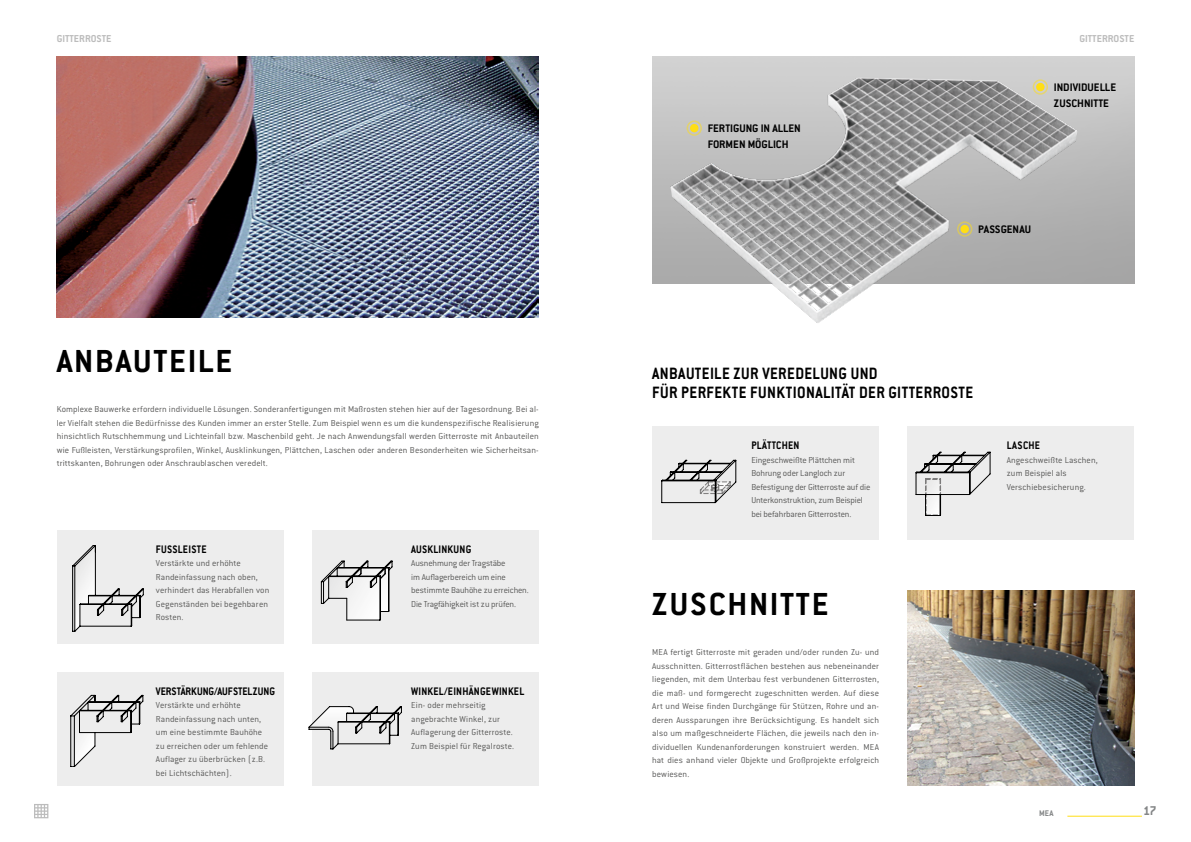
<style>
.page{position:relative;width:1191px;height:842px;background:#fff}
.page>*{position:absolute;margin:0;border:0;box-sizing:border-box;transform-origin:0 0}
.t1{font:700 35px "Conduit ITC Pro";letter-spacing:.05em;color:#000}
.t2{font:700 18px/19px "Conduit ITC Pro";letter-spacing:.025em;color:#000;scale:.9 1}
.t3{font:700 14px "Conduit ITC Pro";color:#848687}
.t4{font:700 12px/16px "Conduit ITC Pro";color:#000}
.t5{font:700 12px "Conduit ITC Pro";letter-spacing:.025em;color:#000;scale:.9 1}
.t6{font:700 12px "Conduit ITC Pro";color:#000;scale:.9 1}
.t7{font:700 11px "Conduit ITC Pro";color:#bcbcbc}
.t8{font:300 9.5px/13.5px "Conduit ITC Pro";letter-spacing:.005em;color:#575756}
.t9{font:300 9.5px/13.5px "Conduit ITC Pro";letter-spacing:-.015em;color:#575756}
.t10{font:700 9px "Conduit ITC Pro";color:#848687}
</style>
<div class="page">
<hr style="left:1067px;top:816px;width:75px;height:1px;background:#ffde14">
<div style="left:57px;top:530px;width:226px;height:113px;background:#ededed"></div>
<div style="left:57px;top:672px;width:226px;height:113px;background:#ededed"></div>
<svg style="left:72px;top:545px;width:72px;height:87px"></svg>
<svg style="left:70px;top:694px;width:74px;height:73px"></svg>
<div style="left:312px;top:672px;width:227px;height:113px;background:#ededed"></div>
<svg style="left:308px;top:706px;width:93px;height:44px"></svg>
<div style="left:312px;top:530px;width:227px;height:113px;background:#ededed"></div>
<svg style="left:320px;top:560px;width:72px;height:61px"></svg>
<img style="left:907px;top:590px;width:227px;height:195px">
<img style="left:661px;top:71px;width:421px;height:252px">
<div style="left:690px;top:124px;width:8px;height:8px;background:#ffde14;border-radius:50%"></div>
<div style="left:686px;top:120px;width:16px;height:16px;border:2px solid #ffde14;border-radius:50%"></div>
<div style="left:960px;top:225px;width:9px;height:8px;background:#ffde14;border-radius:50%"></div>
<div style="left:957px;top:221px;width:15px;height:16px;border:2px solid #ffde14;border-radius:50%"></div>
<div style="left:1036px;top:83px;width:8px;height:8px;background:#ffde14;border-radius:50%"></div>
<div style="left:1032px;top:79px;width:16px;height:16px;border:2px solid #ffde14;border-radius:50%"></div>
<div style="left:652px;top:427px;width:227px;height:113px;background:#ededed"></div>
<div style="left:907px;top:427px;width:227px;height:113px;background:#ededed"></div>
<svg style="left:661px;top:459px;width:76px;height:45px"></svg>
<svg style="left:916px;top:451px;width:75px;height:65px"></svg>
<img style="left:57px;top:57px;width:482px;height:261px">
<svg style="left:34px;top:804px;width:14px;height:14px"></svg>
<p class="t7" style="left:57px;top:32px;width:56px">GITTERROSTE</p>
<p class="t7" style="left:1079px;top:32px;width:56px">GITTERROSTE</p>
<h1 class="t1" style="left:57px;top:341px;width:177px">ANBAUTEILE</h1>
<p class="t8" style="left:57px;top:403px;width:483px;text-align:justify">Komplexe Bauwerke erfordern individuelle Lösungen. Sonderanfertigungen mit Maßrosten stehen hier auf der Tagesordnung. Bei al&shy;ler Vielfalt stehen die Bedürfnisse des Kunden immer an erster Stelle. Zum Beispiel wenn es um die kundenspezifische Realisierung hinsichtlich Rutschhemmung und Lichteinfall bzw. Maschenbild geht. Je nach Anwendungsfall werden Gitterroste mit Anbauteilen wie Fußleisten, Verstärkungsprofilen, Winkel, Ausklinkungen, Plättchen, Laschen oder anderen Besonderheiten wie Sicherheitsan&shy;trittskanten, Bohrungen oder Anschraublaschen veredelt.</p>
<p class="t5" style="left:156px;top:542px;width:58px">FUSSLEISTE</p>
<p class="t8" style="left:156px;top:556px;width:115px">Verstärkte und erhöhte<br>Randeinfassung nach oben, verhindert das Herabfallen von<br>Gegenständen bei begehbaren<br>Rosten.</p>
<p class="t6" style="left:156px;top:684px;width:134px">VERSTÄRKUNG/AUFSTELZUNG</p>
<p class="t8" style="left:156px;top:698px;width:114px">Verstärkte und erhöhte<br>Randeinfassung nach unten, um eine bestimmte Bauhöhe zu erreichen oder um fehlende<br>Auflager zu überbrücken (z.B. bei Lichtschächten).</p>
<p class="t5" style="left:411px;top:542px;width:68px">AUSKLINKUNG</p>
<p class="t9" style="left:411px;top:556px;width:119px">Ausnehmung der Tragstäbe<br>im Auflagerbereich um eine bestimmte Bauhöhe zu erreichen.<br>Die Tragfähigkeit ist zu prüfen.</p>
<p class="t5" style="left:411px;top:684px;width:127px">WINKEL/EINHÄNGEWINKEL</p>
<p class="t8" style="left:411px;top:698px;width:104px">Ein- oder mehrseitig angebrachte Winkel, zur<br>Auflagerung der Gitterroste.<br>Zum Beispiel für Regalroste.</p>
<p class="t4" style="left:708px;top:120px;width:95px">FERTIGUNG IN ALLEN<br>FORMEN MÖGLICH</p>
<p class="t4" style="left:1053px;top:79px;width:64px">INDIVIDUELLE<br>ZUSCHNITTE</p>
<p class="t4" style="left:978px;top:221px;width:54px">PASSGENAU</p>
<h2 class="t2" style="left:652px;top:363px;width:358px">ANBAUTEILE ZUR VEREDELUNG UND<br>FÜR PERFEKTE FUNKTIONALITÄT DER GITTERROSTE</h2>
<p class="t5" style="left:751px;top:438px;width:55px">PLÄTTCHEN</p>
<p class="t9" style="left:751px;top:453px;width:120px">Eingeschweißte Plättchen mit<br>Bohrung oder Langloch zur<br>Befestigung der Gitterroste auf die<br>Unterkonstruktion, zum Beispiel bei befahrbaren Gitterrosten.</p>
<h1 class="t1" style="left:652px;top:583px;width:178px">ZUSCHNITTE</h1>
<p class="t8" style="left:652px;top:646px;width:228px;text-align:justify">MEA fertigt Gitterroste mit geraden und/oder runden Zu- und Ausschnitten. Gitterrostflächen bestehen aus nebeneinander liegenden, mit dem Unterbau fest verbundenen Gitterrosten, die maß- und formgerecht zugeschnitten werden. Auf diese Art und Weise finden Durchgänge für Stützen, Rohre und an&shy;deren Aussparungen ihre Berücksichtigung. Es handelt sich also um maßgeschneiderte Flächen, die jeweils nach den in&shy;dividuellen Kundenanforderungen konstruiert werden. MEA hat dies anhand vieler Objekte und Großprojekte erfolgreich bewiesen.</p>
<p class="t6" style="left:1006px;top:438px;width:39px">LASCHE</p>
<p class="t8" style="left:1006px;top:453px;width:93px">Angeschweißte Laschen, zum Beispiel als<br>Verschiebesicherung.</p>
<p class="t10" style="left:1039px;top:808px;width:16px">MEA</p>
<h3 class="t3" style="left:1143px;top:802px;width:15px">17</h3>
</div>
